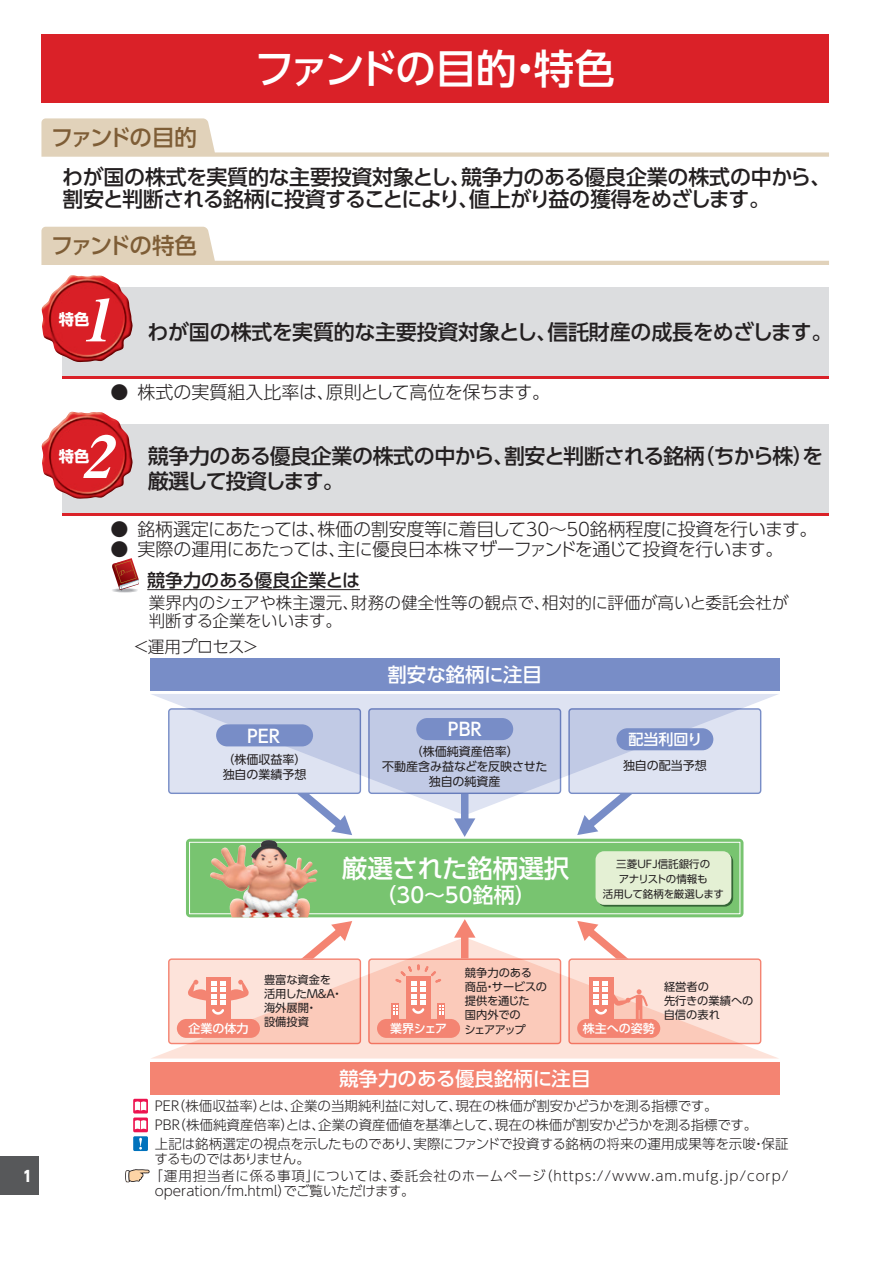
<style>
.page{position:relative;width:893px;height:1263px;background:#fff}
.page>*{position:absolute;margin:0;border:0;box-sizing:border-box;transform-origin:0 0}
.t1{font:italic 58.5px "Midashi Min Pr 5 MA31";color:#fff;scale:1.04 1}
.t2{font:500 40.5px "UD Shin Go Pro";letter-spacing:-.06em;color:#fff}
.t3{font:500 25.5px "UD Shin Go Pro";letter-spacing:-.005em;color:#fff}
.t4{font:500 22.5px "UD Shin Go Pro";letter-spacing:-.095em;color:#7e5d36}
.t5{font:500 21px/22.5px "UD Shin Go Pro";letter-spacing:-.025em;color:#231f20}
.t6{font:500 21px "UD Shin Go Pro";color:#fff}
.t7{font:500 19.5px "UD Shin Go Pro";letter-spacing:-.005em;color:#fff}
.t8{font:300 18px "UD Shin Go Pro";letter-spacing:-.02em;color:#231f20}
.t9{font:500 18px "UD Shin Go Pro";color:#231f20}
.t10{font:500 18px "UD Shin Go Pro";color:#fff}
.t11{font:300 16.5px/18px "UD Shin Go Pro";letter-spacing:.005em;color:#231f20}
.t12{font:700 15.3px "UD Shin Go Pro";color:#fff}
.t13{font:500 15px "UD Shin Go Pro";color:#fff}
.t14{font:800 15px "UD Shin Go Pro";color:#fff;scale:.9 1}
.t15{font:300 13.5px/18.8px "UD Shin Go Pro";color:#231f20}
.t16{font:300 13.5px/17.2px "UD Shin Go Pro";letter-spacing:.065em;color:#231f20}
.t17{font:12px/15px "UD Shin Go Pro";color:#231f20}
.t18{font:500 12px "UD Shin Go Pro";color:#fff}
.t19{font:11.25px/14.2px "UD Shin Go Pro";color:#231f20}
.t20{font:11.25px/14.2px "UD Shin Go Pro";letter-spacing:-.02em;color:#231f20}
.t21{font:10.5px/15px "UD Shin Go Pro";letter-spacing:-.025em;color:#231f20;text-align:center}
</style>
<div class="page">
<div style="left:0;top:1157px;width:38px;height:38px;background:#57585a"></div>
<div style="left:41px;top:35px;width:788px;height:68px;background:#da2128"></div>
<svg style="left:41px;top:118px;width:788px;height:39px"></svg>
<svg style="left:41px;top:227px;width:788px;height:38px"></svg>
<div style="left:63px;top:288px;width:766px;height:91px;background:#dcdddf"></div>
<hr style="left:63px;top:376px;width:766px;height:3px;background:#da2128">
<img style="left:41px;top:275px;width:92px;height:87px">
<div style="left:63px;top:424px;width:766px;height:92px;background:#dcdddf"></div>
<hr style="left:63px;top:513px;width:766px;height:3px;background:#da2128">
<img style="left:41px;top:412px;width:92px;height:87px">
<hr style="left:113px;top:589px;width:24px;height:3px;background:#eaebec;border-radius:50%">
<hr style="left:113px;top:589px;width:23px;height:3px;background:#e5e6e8;border-radius:50%">
<hr style="left:114px;top:589px;width:22px;height:3px;background:#dcdddf;border-radius:50%">
<hr style="left:115px;top:589px;width:19px;height:3px;background:#cecfd1;border-radius:50%">
<svg style="left:112px;top:558px;width:27px;height:33px"></svg>
<hr style="left:147px;top:589px;width:213px;height:1px;background:#231f20">
<svg style="left:151px;top:694px;width:627px;height:121px;fill:#dee3f2"></svg>
<svg style="left:152px;top:937px;width:625px;height:121px;fill:#fde3da"></svg>
<div style="left:150px;top:658px;width:629px;height:32px;background:#788dc7"></div>
<div style="left:150px;top:1062px;width:629px;height:32px;background:#f48472"></div>
<svg style="left:368px;top:708px;width:193px;height:86px"></svg>
<svg style="left:186px;top:839px;width:557px;height:78px;fill:#78c470"></svg>
<div style="left:189px;top:842px;width:551px;height:72px;border:1px solid #fff"></div>
<svg style="left:168px;top:708px;width:193px;height:127px"></svg>
<svg style="left:568px;top:708px;width:193px;height:127px"></svg>
<svg style="left:368px;top:958px;width:193px;height:86px"></svg>
<div style="left:377px;top:1019px;width:83px;height:19px;background:#f48472;border-radius:9px"></div>
<svg style="left:168px;top:921px;width:193px;height:123px"></svg>
<div style="left:177px;top:1019px;width:83px;height:19px;background:#f48472;border-radius:9px"></div>
<svg style="left:568px;top:921px;width:193px;height:123px"></svg>
<div style="left:577px;top:1019px;width:83px;height:19px;background:#f48472;border-radius:9px"></div>
<div style="left:461px;top:794px;width:7px;height:27px;background:#788dc7"></div>
<svg style="left:454px;top:818px;width:21px;height:19px"></svg>
<div style="left:461px;top:934px;width:7px;height:24px;background:#f48472"></div>
<svg style="left:454px;top:919px;width:21px;height:19px"></svg>
<div style="left:616px;top:728px;width:97px;height:22px;background:#788dc7;border-radius:11px"></div>
<div style="left:416px;top:718px;width:97px;height:22px;background:#788dc7;border-radius:11px"></div>
<div style="left:216px;top:724px;width:97px;height:22px;background:#788dc7;border-radius:11px"></div>
<svg style="left:597px;top:853px;width:136px;height:54px"></svg>
<div style="left:596px;top:851px;width:135px;height:54px;background:#e4f0d4;border-radius:9px"></div>
<img style="left:255px;top:840px;width:14px;height:11px">
<svg style="left:133px;top:1099px;width:15px;height:14px"></svg>
<svg style="left:135px;top:1101px;width:11px;height:10px"></svg>
<svg style="left:133px;top:1117px;width:15px;height:15px"></svg>
<svg style="left:135px;top:1120px;width:11px;height:9px"></svg>
<div style="left:133px;top:1136px;width:15px;height:15px;background:#0072bc"></div>
<svg style="left:139px;top:1138px;width:3px;height:11px"></svg>
<svg style="left:125px;top:1169px;width:24px;height:14px"></svg>
<h2 class="t2" style="left:254px;top:36px;width:362px">ファンドの目的・特色</h2>
<h3 class="t4" style="left:51px;top:119px;width:147px">ファンドの目的</h3>
<h3 class="t5" style="left:62px;top:165px;width:770px">わが国の株式を実質的な主要投資対象とし、競争力のある優良企業の株式の中から、割安と判断される銘柄に投資することにより、値上がり益の獲得をめざします。</h3>
<h3 class="t4" style="left:51px;top:228px;width:148px">ファンドの特色</h3>
<h1 class="t1" style="left:80px;top:274px;width:49px">1</h1>
<p class="t12" style="left:59px;top:307px;width:32px">特色</p>
<h3 class="t5" style="left:148px;top:320px;width:686px">わが国の株式を実質的な主要投資対象とし、信託財産の成長をめざします。</h3>
<h3 class="t8" style="left:110px;top:378px;width:441px">● 株式の実質組入比率は、原則として高位を保ちます。</h3>
<h1 class="t1" style="left:80px;top:411px;width:49px">2</h1>
<h3 class="t5" style="left:148px;top:442px;width:677px;line-height:25.5px">競争力のある優良企業の株式の中から、割安と判断される銘柄（ちから株）を厳選して投資します。</h3>
<h3 class="t8" style="left:110px;top:515px;width:708px">● 銘柄選定にあたっては、株価の割安度等に着目して30～50銘柄程度に投資を行います。</h3>
<h3 class="t8" style="left:110px;top:534px;width:674px">● 実際の運用にあたっては、主に優良日本株マザーファンドを通じて投資を行います。</h3>
<h3 class="t9" style="left:147px;top:566px;width:214px">競争力のある優良企業とは</h3>
<p class="t11" style="left:149px;top:593px;width:641px">業界内のシェアや株主還元、財務の健全性等の観点で、相対的に評価が高いと委託会社が判断する企業をいいます。</p>
<p class="t11" style="left:133px;top:637px;width:128px">＜運用プロセス＞</p>
<h3 class="t7" style="left:387px;top:659px;width:156px">割安な銘柄に注目</h3>
<p class="t12" style="left:59px;top:443px;width:32px">特色</p>
<h3 class="t10" style="left:247px;top:721px;width:34px">PER</h3>
<h3 class="t10" style="left:448px;top:715px;width:35px">PBR</h3>
<p class="t17" style="left:223px;top:751px;width:85px">（株価収益率）独自の業績予想</p>
<p class="t17" style="left:382px;top:743px;width:167px;text-align:center">（株価純資産倍率）<br>不動産含み益などを反映させた独自の純資産</p>
<p class="t13" style="left:629px;top:727px;width:75px">配当利回り</p>
<p class="t17" style="left:623px;top:758px;width:85px">独自の配当予想</p>
<p class="t14" style="left:23px;top:1163px;width:11px">1</p>
<h3 class="t3" style="left:342px;top:847px;width:229px">厳選された銘柄選択</h3>
<h3 class="t6" style="left:376px;top:878px;width:162px">（30～50銘柄）</h3>
<p class="t21" style="left:603px;top:856px;width:122px">三菱ＵＦＪ信託銀行の<br>アナリストの情報も<br>活用して銘柄を厳選します</p>
<p class="t20" style="left:464px;top:965px;width:84px">競争力のある<br>商品・サービスの提供を通じた<br>国内外での<br>シェアアップ</p>
<h3 class="t7" style="left:339px;top:1062px;width:253px">競争力のある優良銘柄に注目</h3>
<p class="t19" style="left:264px;top:972px;width:80px">豊富な資金を活用したＭ＆Ａ・海外展開・<br>設備投資</p>
<p class="t19" style="left:664px;top:979px;width:91px">経営者の<br>先行きの業績への自信の表れ</p>
<p class="t18" style="left:188px;top:1019px;width:62px">企業の体力</p>
<p class="t18" style="left:390px;top:1019px;width:58px">業界シェア</p>
<p class="t18" style="left:583px;top:1019px;width:74px">株主への姿勢</p>
<p class="t15" style="left:152px;top:1096px;width:638px">ＰＥＲ（株価収益率）とは、企業の当期純利益に対して、現在の株価が割安かどうかを測る指標です。<br>ＰＢＲ（株価純資産倍率）とは、企業の資産価値を基準として、現在の株価が割安かどうかを測る指標です。<br>上記は銘柄選定の視点を示したものであり、実際にファンドで投資する銘柄の将来の運用成果等を示唆・保証</p>
<p class="t16" style="left:150px;top:1150px;width:640px;text-indent:5px">するものではありません。<br>「運用担当者に係る事項」については、委託会社のホームページ（https://www.am.mufg.jp/corp/</p>
<p class="t15" style="left:155px;top:1181px;width:261px">operation/fm.html）でご覧いただけます。</p>
</div>
